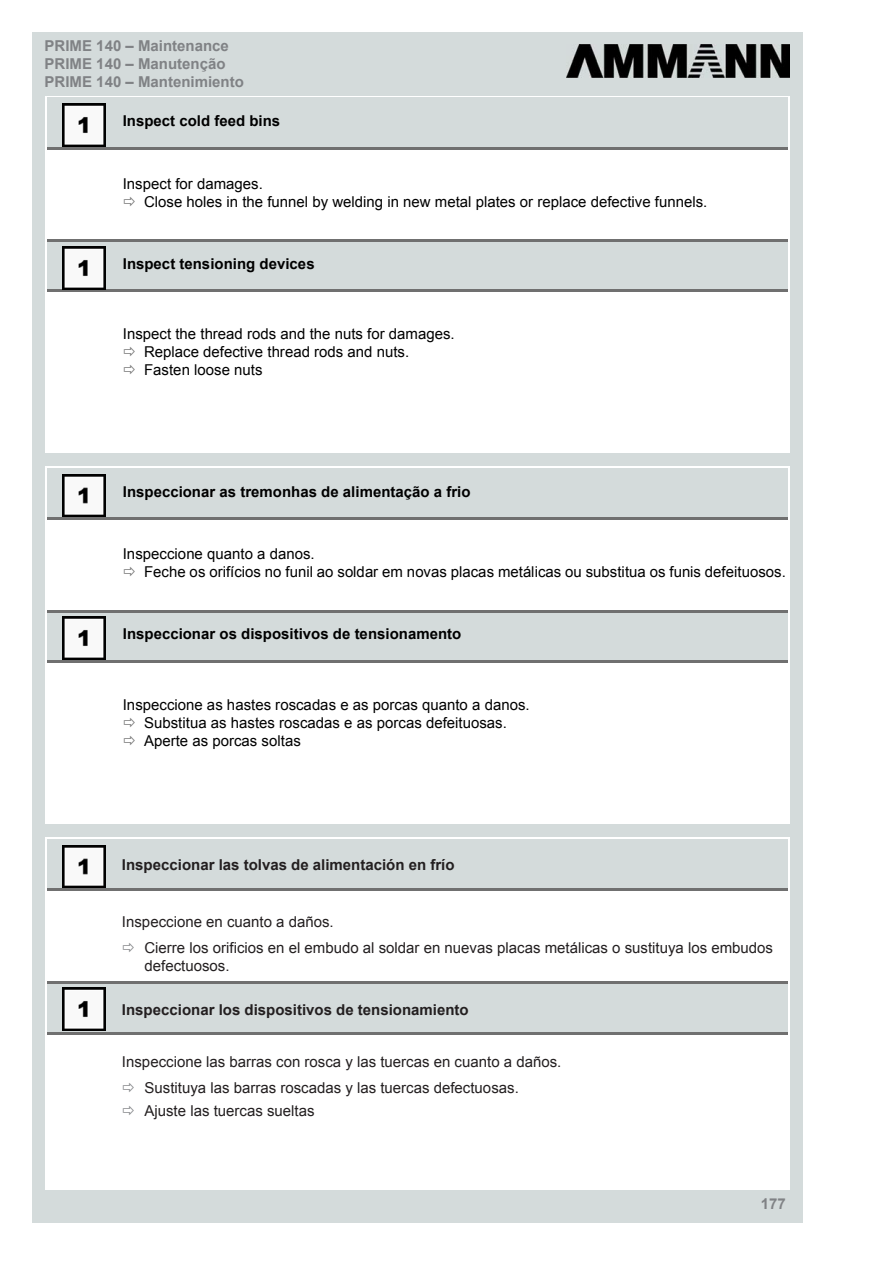
<style>
.page{position:relative;width:893px;height:1263px;background:#fff}
.page>*{position:absolute;margin:0;border:0;box-sizing:border-box;transform-origin:0 0}
.t1{font:15px/18px "Arial";color:#000}
.texto2{font:15px/18px "Arial";color:#231f20}
.t2{font:700 15px "Arial";letter-spacing:.005em;color:#000}
.texto2-2{font:700 15px "Arial";color:#231f20}
.t3{font:700 15px/18px "Arial";color:#808285}
</style>
<div class="page">
<div style="left:32px;top:32px;width:770px;height:64px;background:#d4dbdb"></div>
<div style="left:32px;top:83px;width:13px;height:1140px;background:#d4dbdb"></div>
<div style="left:790px;top:83px;width:12px;height:1140px;background:#d4dbdb"></div>
<div style="left:45px;top:1190px;width:745px;height:33px;background:#d4dbdb"></div>
<div style="left:45px;top:453px;width:745px;height:13px;background:#d4dbdb"></div>
<div style="left:45px;top:824px;width:745px;height:12px;background:#d4dbdb"></div>
<img style="left:566px;top:45px;width:224px;height:33px">
<div style="left:47px;top:98px;width:740px;height:50px;background:#d4dbdb"></div>
<div style="left:47px;top:241px;width:740px;height:50px;background:#d4dbdb"></div>
<hr style="left:47px;top:146px;width:740px;height:3px;background:#707070">
<hr style="left:47px;top:239px;width:740px;height:3px;background:#707070">
<hr style="left:47px;top:289px;width:740px;height:3px;background:#707070">
<img style="left:63px;top:104px;width:42px;height:42px">
<img style="left:63px;top:247px;width:42px;height:42px">
<div style="left:47px;top:468px;width:740px;height:50px;background:#d4dbdb"></div>
<div style="left:47px;top:611px;width:740px;height:50px;background:#d4dbdb"></div>
<hr style="left:47px;top:517px;width:740px;height:3px;background:#707070">
<hr style="left:47px;top:610px;width:740px;height:2px;background:#707070">
<hr style="left:47px;top:660px;width:740px;height:2px;background:#707070">
<hr style="left:47px;top:1032px;width:740px;height:3px;background:#707070">
<img style="left:63px;top:474px;width:42px;height:43px">
<img style="left:63px;top:617px;width:42px;height:43px">
<div style="left:47px;top:839px;width:740px;height:50px;background:#d4dbdb"></div>
<div style="left:47px;top:982px;width:740px;height:50px;background:#d4dbdb"></div>
<hr style="left:47px;top:888px;width:740px;height:3px;background:#707070">
<hr style="left:47px;top:980px;width:740px;height:3px;background:#707070">
<img style="left:63px;top:845px;width:42px;height:43px">
<img style="left:63px;top:988px;width:42px;height:42px">
<p class="t3" style="left:45px;top:37px;width:201px">PRIME 140 – Maintenance<br>PRIME 140 – Manutenção<br>PRIME 140 – Mantenimiento</p>
<p class="t2" style="left:123px;top:110px;width:159px">Inspect cold feed bins</p>
<p class="t1" style="left:144px;top:174px;width:565px;text-indent:-21px">Inspect for damages.<br>Close holes in the funnel by welding in new metal plates or replace defective funnels.</p>
<p class="t2" style="left:123px;top:253px;width:193px">Inspect tensioning devices</p>
<p class="t1" style="left:144px;top:325px;width:312px;text-indent:-21px">Inspect the thread rods and the nuts for damages.<br>Replace defective thread rods and nuts.<br>Fasten loose nuts</p>
<p class="t2" style="left:123px;top:481px;width:349px">Inspeccionar as tremonhas de alimentação a frio</p>
<p class="t1" style="left:144px;top:545px;width:643px;text-indent:-21px">Inspeccione quanto a danos.<br>Feche os orifícios no funil ao soldar em novas placas metálicas ou substitua os funis defeituosos.</p>
<p class="t2" style="left:123px;top:623px;width:340px">Inspeccionar os dispositivos de tensionamento</p>
<p class="t1" style="left:144px;top:695px;width:387px;text-indent:-21px">Inspeccione as hastes roscadas e as porcas quanto a danos.<br>Substitua as hastes roscadas e as porcas defeituosas.<br>Aperte as porcas soltas</p>
<p class="texto2-2" style="left:122px;top:855px;width:334px">Inspeccionar las tolvas de alimentación en frío</p>
<p class="texto2" style="left:122px;top:912px;width:213px">Inspeccione en cuanto a daños.</p>
<p class="texto2" style="left:144px;top:939px;width:630px">Cierre los orificios en el embudo al soldar en nuevas placas metálicas o sustituya los embudos defectuosos.</p>
<p class="texto2-2" style="left:122px;top:999px;width:348px">Inspeccionar los dispositivos de tensionamiento</p>
<p class="texto2" style="left:122px;top:1052px;width:441px">Inspeccione las barras con rosca y las tuercas en cuanto a daños.</p>
<p class="texto2" style="left:144px;top:1079px;width:376px">Sustituya las barras roscadas y las tuercas defectuosas.</p>
<p class="texto2" style="left:144px;top:1101px;width:172px">Ajuste las tuercas sueltas</p>
<p class="t3" style="left:761px;top:1195px;width:27px">177</p>
</div>
